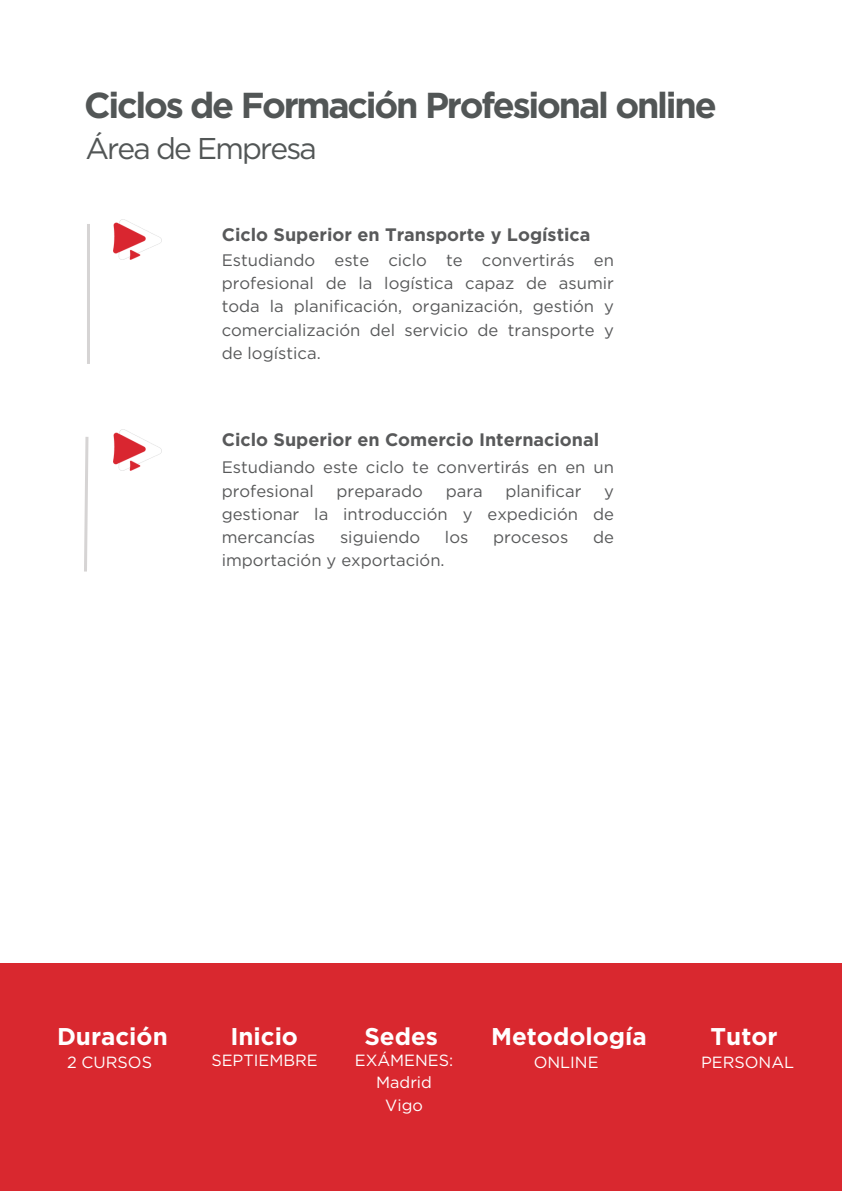
<style>
.page{position:relative;width:842px;height:1191px;background:#fff}
.page>*{position:absolute;margin:0;border:0;box-sizing:border-box;transform-origin:0 0}
.t1{font:700 36px "Gotham";letter-spacing:-.06em;color:#525656}
.t2{font:30px "Gotham";letter-spacing:-.06em;color:#525656}
.t3{font:700 24.2px "Gotham";color:#fff}
.t4{font:700 18px "Gotham";color:#58595a}
.t5{font:16.7px/23.2px "Gotham";color:#58595a;text-align:justify}
.t6{font:16.2px "Gotham";color:#fff}
</style>
<div class="page">
<hr style="left:87px;top:224px;width:3px;height:140px;background:#d6d4d4">
<svg style="left:84px;top:437px;width:5px;height:135px"></svg>
<img style="left:114px;top:219px;width:47px;height:40px">
<img style="left:114px;top:430px;width:47px;height:40px">
<div style="left:0;top:963px;width:842px;height:227px;background:#d9282f"></div>
<p class="t1" style="left:84px;top:84px;width:634px">Ciclos de Formación Profesional online</p>
<h4 class="t2" style="left:85px;top:130px;width:233px">Área de Empresa</h4>
<p class="t4" style="left:222px;top:223px;width:370px">Ciclo Superior en Transporte y Logística</p>
<h5 class="t5" style="left:222px;top:248px;width:394px">Estudiando este ciclo te convertirás en profesional de la logística capaz de asumir toda la planificación, organización, gestión y comercialización del servicio de transporte y de logística.</h5>
<h5 class="t4" style="left:222px;top:428px;width:379px">Ciclo Superior en Comercio Internacional</h5>
<h4 class="t5" style="left:222px;top:455px;width:394px">Estudiando este ciclo te convertirás en en un profesional</h4>
<h4 class="t5" style="left:337px;top:479px;width:88px">preparado</h4>
<h4 class="t5" style="left:446px;top:479px;width:39px">para</h4>
<h4 class="t5" style="left:505px;top:479px;width:78px">planificar</h4>
<h4 class="t5" style="left:222px;top:479px;width:394px;text-indent:382px">y gestionar la introducción y expedición de mercancías</h4>
<h4 class="t5" style="left:340px;top:525px;width:82px">siguiendo</h4>
<h4 class="t5" style="left:445px;top:525px;width:25px">los</h4>
<h4 class="t5" style="left:493px;top:525px;width:77px">procesos</h4>
<h4 class="t5" style="left:593px;top:525px;width:22px">de</h4>
<h4 class="t5" style="left:222px;top:548px;width:224px">importación y exportación.</h4>
<h3 class="t3" style="left:57px;top:1021px;width:112px">Duración</h3>
<h6 class="t3" style="left:230px;top:1021px;width:69px">Inicio</h6>
<h3 class="t3" style="left:364px;top:1021px;width:75px">Sedes</h3>
<h6 class="t3" style="left:491px;top:1021px;width:157px">Metodología</h6>
<h3 class="t6" style="left:67px;top:1052px;width:87px">2 CURSOS</h3>
<p class="t3" style="left:711px;top:1021px;width:68px">Tutor</p>
<p class="t6" style="left:211px;top:1049px;width:108px">SEPTIEMBRE</p>
<p class="t6" style="left:355px;top:1049px;width:100px">EXÁMENES:</p>
<h3 class="t6" style="left:376px;top:1072px;width:57px">Madrid</h3>
<h6 class="t6" style="left:385px;top:1094px;width:39px">Vigo</h6>
<h3 class="t6" style="left:534px;top:1052px;width:66px">ONLINE</h3>
<h6 class="t6" style="left:701px;top:1052px;width:95px">PERSONAL</h6>
</div>
